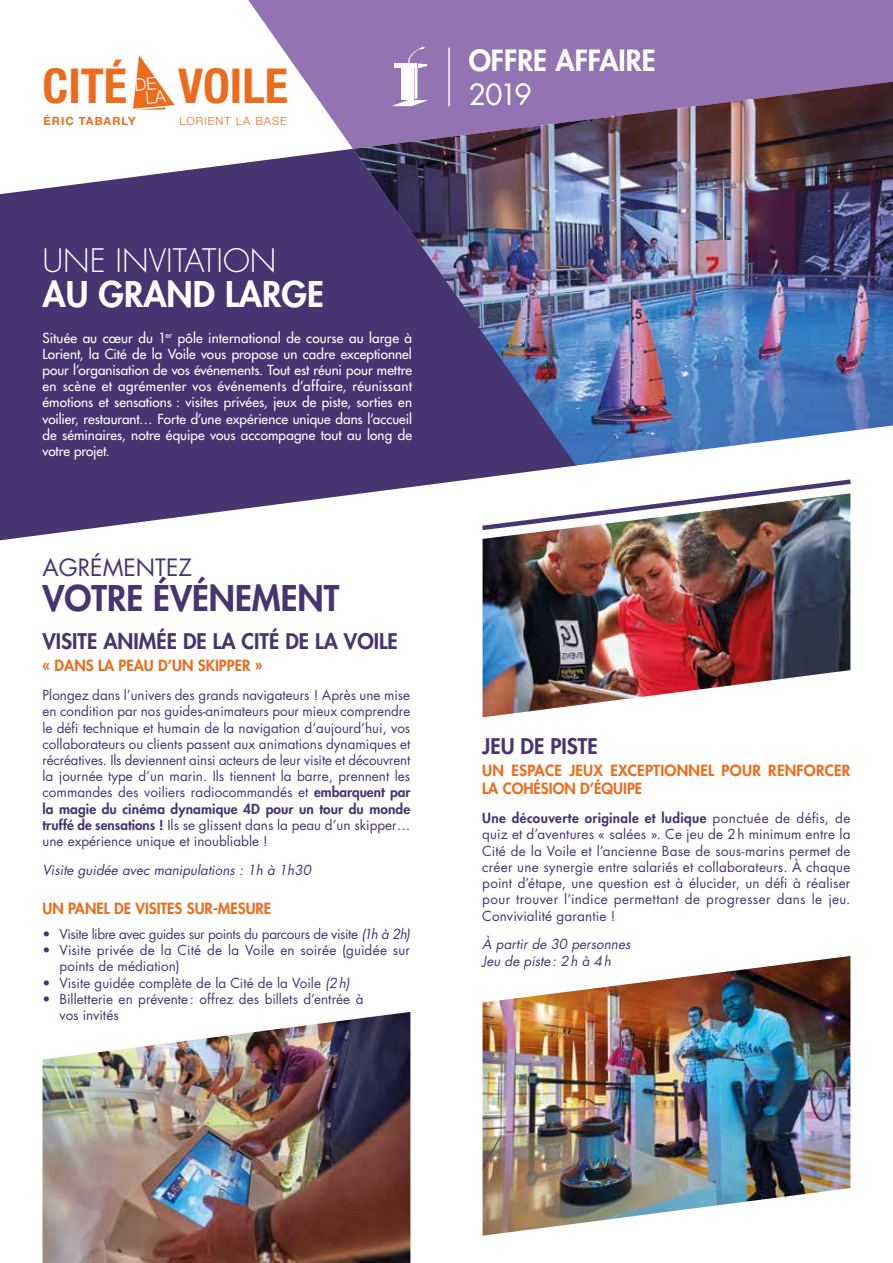
<style>
.page{position:relative;width:893px;height:1263px;background:#fff}
.page>*{position:absolute;margin:0;border:0;box-sizing:border-box;transform-origin:0 0}
.t1{font:700 condensed 48.15px "Helvetica Neue LT Std";color:#ed6b1c}
.t2{font:800 34.5px "Futura Std";color:#463570}
.t3{font:800 34.5px "Futura Std";color:#fff}
.t4{font:300 31.5px "Futura Std";color:#fff}
.t5{font:800 28.5px "Futura Std";color:#fff}
.t6{font:28.5px "Futura Std";color:#fff}
.t7{font:23.25px "Futura Std";color:#463570}
.t8{font:800 21px "Futura Std";color:#463570}
.t9{font:300 17.1px/13.6px "Helvetica Neue LT Std";color:#fff;text-align:center}
.t10{font:800 15px/18px "Futura Std";color:#ed6b1c}
.t11{font:13.5px/16.2px "Futura Std";color:#463570;text-align:justify}
.t12{font:500 13.5px/16.2px "Futura Std";letter-spacing:.005em;color:#fff;text-align:justify}
.t13{font:italic 13.5px/16.2px "Futura Std";color:#463570}
.t14{font:13.5px "Futura Std";letter-spacing:-.03em;color:#463570}
.t15{font:300 11.25px "Helvetica Neue LT Std";letter-spacing:.09em;color:#ed6b1c}
.t16{font:700 11.25px "Helvetica Neue LT Std";letter-spacing:.09em;color:#ed6b1c}
.s1{font-weight:800}
.s2{font-style:italic}
</style>
<div class="page">
<svg style="left:743px;top:479px;width:108px;height:54px"></svg>
<img style="left:483px;top:956px;width:367px;height:280px">
<img style="left:483px;top:493px;width:367px;height:224px">
<img style="left:43px;top:1012px;width:367px;height:251px">
<svg style="left:248px;top:0;width:645px;height:149px;background:#a186bb"></svg>
<svg style="left:0;top:149px;width:577px;height:391px;fill:#463570"></svg>
<img style="left:353px;top:82px;width:540px;height:383px">
<svg style="left:133px;top:55px;width:42px;height:55px"></svg>
<hr style="left:448px;top:48px;width:2px;height:58px;background:#fff">
<svg style="left:391px;top:47px;width:37px;height:59px"></svg>
<h1 class="t1" style="left:43px;top:57px;width:247px">CITÉ VOILE</h1>
<p class="t9" style="left:134px;top:78px;width:31px;rotate:-5deg">DE<br>LA</p>
<p class="t16" style="left:44px;top:114px;width:94px">ÉRIC TABARLY</p>
<p class="t15" style="left:179px;top:114px;width:109px">LORIENT LA BASE</p>
<h3 class="t4" style="left:43px;top:242px;width:235px">UNE INVITATION</h3>
<h2 class="t3" style="left:43px;top:273px;width:283px">AU GRAND LARGE</h2>
<p class="t12" style="left:43px;top:329px;width:371px">Située au cœur du 1<sup>er</sup> pôle international de course au large à Lorient, la Cité de la Voile vous propose un cadre exceptionnel pour l’organisation de vos événements. Tout est réuni pour mettre en scène et agrémenter vos événements d’affaire, réunissant émotions et sensations : visites privées, jeux de piste, sorties en voilier, restaurant… Forte d’une expérience unique dans l’accueil de séminaires, notre équipe vous accompagne tout au long de votre projet.</p>
<h3 class="t7" style="left:43px;top:553px;width:151px">AGRÉMENTEZ</h3>
<h2 class="t2" style="left:43px;top:576px;width:298px">VOTRE ÉVÉNEMENT</h2>
<h3 class="t8" style="left:43px;top:628px;width:357px">VISITE ANIMÉE DE LA CITÉ DE LA VOILE</h3>
<p class="t10" style="left:43px;top:657px;width:221px">« DANS LA PEAU D’UN SKIPPER »</p>
<p class="t11" style="left:43px;top:687px;width:369px">Plongez dans l’univers des grands navigateurs ! Après une mise en condition par nos guides-animateurs pour mieux comprendre le défi technique et humain de la navigation d’aujourd’hui, vos collaborateurs ou clients passent aux animations dynamiques et récréatives. Ils deviennent ainsi acteurs de leur visite et découvrent la journée type d’un marin. Ils tiennent la barre, prennent les commandes des voiliers radiocommandés et <span class="s1">embarquent par la magie du cinéma dynamique 4D pour un tour du monde truffé de sensations !</span> Ils se glissent dans la peau d’un skipper… une expérience unique et inoubliable !</p>
<p class="t13" style="left:43px;top:862px;width:270px">Visite guidée avec manipulations : 1h à 1h30</p>
<p class="t10" style="left:43px;top:900px;width:230px">UN PANEL DE VISITES SUR-MESURE</p>
<p class="t14" style="left:43px;top:925px;width:369px">• Visite libre avec guides sur points du parcours de visite <span class="s2">(1h à 2h)</span></p>
<p class="t11" style="left:60px;top:942px;width:352px;text-indent:-17px">• Visite privée de la Cité de la Voile en soirée (guidée sur points de médiation)</p>
<p class="t11" style="left:43px;top:974px;width:309px">• Visite guidée complète de la Cité de la Voile <span class="s2">(2h)</span></p>
<p class="t11" style="left:60px;top:991px;width:305px;text-indent:-17px">• Billetterie en prévente: offrez des billets d’entrée à vos invités</p>
<h3 class="t5" style="left:469px;top:43px;width:188px">OFFRE AFFAIRE</h3>
<h3 class="t6" style="left:469px;top:77px;width:65px">2019</h3>
<h3 class="t8" style="left:482px;top:733px;width:117px">JEU DE PISTE</h3>
<p class="t10" style="left:482px;top:762px;width:370px">UN ESPACE JEUX EXCEPTIONNEL POUR RENFORCER<br>LA COHÉSION D’ÉQUIPE</p>
<p class="t11" style="left:482px;top:810px;width:370px"><span class="s1">Une découverte originale et ludique</span> ponctuée de défis, de quiz et d’aventures « salées ». Ce jeu de 2h minimum entre la Cité de la Voile et l’ancienne Base de sous-marins permet de créer une synergie entre salariés et collaborateurs. À chaque point d’étape, une question est à élucider, un défi à réaliser pour trouver l’indice permettant de progresser dans le jeu.<br>Convivialité garantie !</p>
<p class="t13" style="left:482px;top:936px;width:150px">À partir de 30 personnes<br>Jeu de piste: 2h à 4h</p>
</div>
